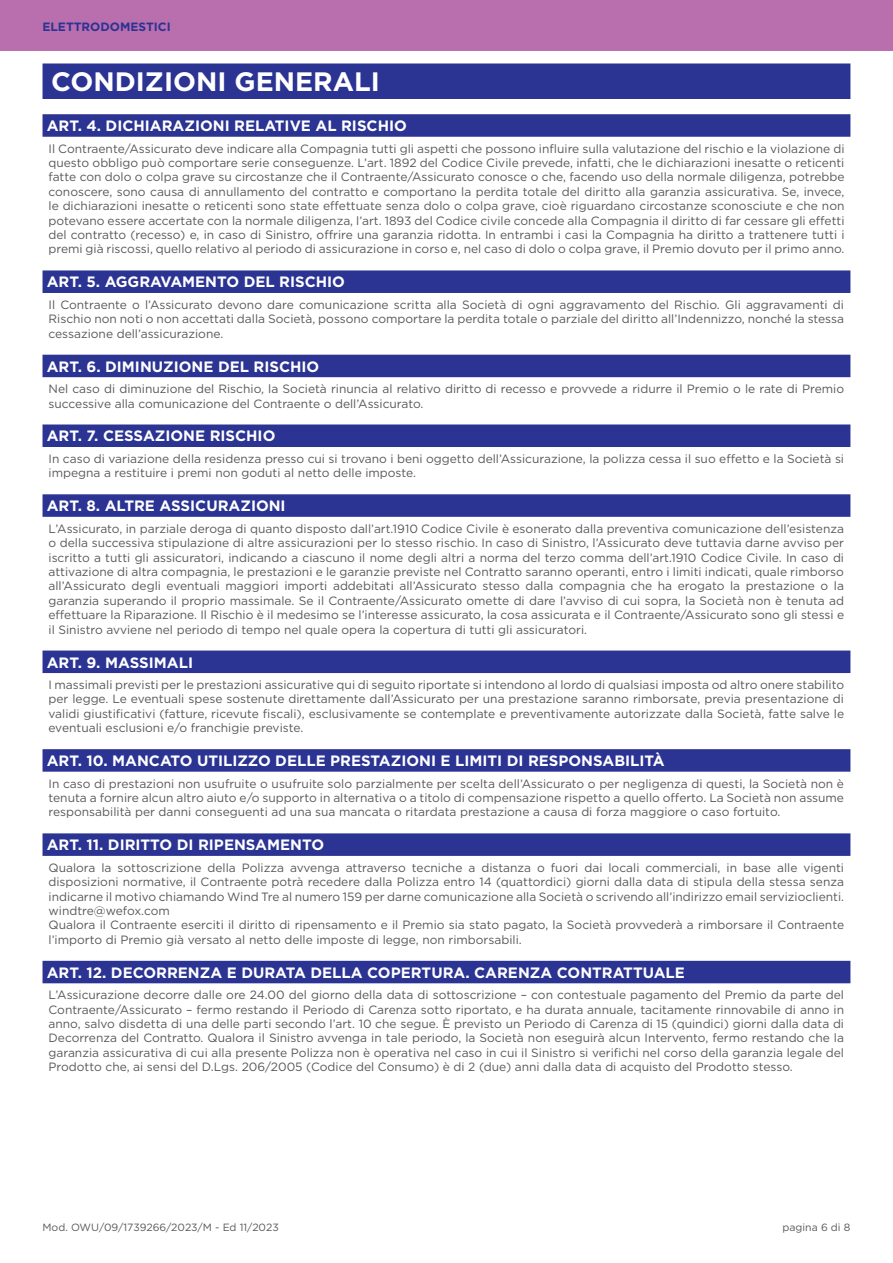
<style>
.page{position:relative;width:893px;height:1263px;background:#fff}
.page>*{position:absolute;margin:0;border:0;box-sizing:border-box;transform-origin:0 0}
.t1{font:700 26.7px "Gotham";color:#fff}
.t2{font:700 15px "Gotham";color:#fff}
.t3{font:12px/14.4px "Gotham";color:#57585a;text-align:justify}
.t4{font:700 12px "Gotham";color:#2b3393}
.t5{font:10.5px "Gotham";color:#57585a}
</style>
<div class="page">
<div style="left:0;top:0;width:893px;height:51px;background:#b96ead"></div>
<div style="left:43px;top:63px;width:807px;height:36px;background:#2b3393"></div>
<div style="left:43px;top:114px;width:807px;height:23px;background:#2b3393"></div>
<div style="left:43px;top:270px;width:807px;height:23px;background:#2b3393"></div>
<div style="left:43px;top:355px;width:807px;height:22px;background:#2b3393"></div>
<div style="left:43px;top:424px;width:807px;height:23px;background:#2b3393"></div>
<div style="left:43px;top:494px;width:807px;height:23px;background:#2b3393"></div>
<div style="left:43px;top:650px;width:807px;height:23px;background:#2b3393"></div>
<div style="left:43px;top:749px;width:807px;height:23px;background:#2b3393"></div>
<div style="left:43px;top:833px;width:807px;height:23px;background:#2b3393"></div>
<div style="left:43px;top:961px;width:807px;height:22px;background:#2b3393"></div>
<p class="t4" style="left:43px;top:19px;width:130px">ELETTRODOMESTICI</p>
<h1 class="t1" style="left:51px;top:63px;width:330px">CONDIZIONI GENERALI</h1>
<p class="t2" style="left:47px;top:116px;width:362px">ART. 4. DICHIARAZIONI RELATIVE AL RISCHIO</p>
<p class="t3" style="left:49px;top:141px;width:797px">Il Contraente/Assicurato deve indicare alla Compagnia tutti gli aspetti che possono influire sulla valutazione del rischio e la violazione di questo obbligo può comportare serie conseguenze. L’art. 1892 del Codice Civile prevede, infatti, che le dichiarazioni inesatte o reticenti fatte con dolo o colpa grave su circostanze che il Contraente/Assicurato conosce o che, facendo uso della normale diligenza, potrebbe conoscere, sono causa di annullamento del contratto e comportano la perdita totale del diritto alla garanzia assicurativa. Se, invece, le dichiarazioni inesatte o reticenti sono state effettuate senza dolo o colpa grave, cioè riguardano circostanze sconosciute e che non potevano essere accertate con la normale diligenza, l’art. 1893 del Codice civile concede alla Compagnia il diritto di far cessare gli effetti del contratto (recesso) e, in caso di Sinistro, offrire una garanzia ridotta. In entrambi i casi la Compagnia ha diritto a trattenere tutti i premi già riscossi, quello relativo al periodo di assicurazione in corso e, nel caso di dolo o colpa grave, il Premio dovuto per il primo anno.</p>
<p class="t2" style="left:47px;top:272px;width:300px">ART. 5. AGGRAVAMENTO DEL RISCHIO</p>
<p class="t3" style="left:49px;top:297px;width:797px">Il Contraente o l’Assicurato devono dare comunicazione scritta alla Società di ogni aggravamento del Rischio. Gli aggravamenti di Rischio non noti o non accettati dalla Società, possono comportare la perdita totale o parziale del diritto all’Indennizzo, nonché la stessa cessazione dell’assicurazione.</p>
<p class="t2" style="left:47px;top:356px;width:274px">ART. 6. DIMINUZIONE DEL RISCHIO</p>
<p class="t3" style="left:49px;top:381px;width:797px">Nel caso di diminuzione del Rischio, la Società rinuncia al relativo diritto di recesso e provvede a ridurre il Premio o le rate di Premio successive alla comunicazione del Contraente o dell’Assicurato.</p>
<p class="t2" style="left:47px;top:426px;width:230px">ART. 7. CESSAZIONE RISCHIO</p>
<p class="t3" style="left:49px;top:451px;width:797px">In caso di variazione della residenza presso cui si trovano i beni oggetto dell’Assicurazione, la polizza cessa il suo effetto e la Società si impegna a restituire i premi non goduti al netto delle imposte.</p>
<p class="t2" style="left:47px;top:496px;width:240px">ART. 8. ALTRE ASSICURAZIONI</p>
<p class="t3" style="left:49px;top:521px;width:797px">L’Assicurato, in parziale deroga di quanto disposto dall’art.1910 Codice Civile è esonerato dalla preventiva comunicazione dell’esistenza o della successiva stipulazione di altre assicurazioni per lo stesso rischio. In caso di Sinistro, l’Assicurato deve tuttavia darne avviso per iscritto a tutti gli assicuratori, indicando a ciascuno il nome degli altri a norma del terzo comma dell’art.1910 Codice Civile. In caso di attivazione di altra compagnia, le prestazioni e le garanzie previste nel Contratto saranno operanti, entro i limiti indicati, quale rimborso all’Assicurato degli eventuali maggiori importi addebitati all’Assicurato stesso dalla compagnia che ha erogato la prestazione o la garanzia superando il proprio massimale. Se il Contraente/Assicurato omette di dare l’avviso di cui sopra, la Società non è tenuta ad effettuare la Riparazione. Il Rischio è il medesimo se l’interesse assicurato, la cosa assicurata e il Contraente/Assicurato sono gli stessi e il Sinistro avviene nel periodo di tempo nel quale opera la copertura di tutti gli assicuratori.</p>
<p class="t2" style="left:47px;top:652px;width:148px">ART. 9. MASSIMALI</p>
<p class="t3" style="left:49px;top:677px;width:797px">I massimali previsti per le prestazioni assicurative qui di seguito riportate si intendono al lordo di qualsiasi imposta od altro onere stabilito per legge. Le eventuali spese sostenute direttamente dall’Assicurato per una prestazione saranno rimborsate, previa presentazione di validi giustificativi (fatture, ricevute fiscali), esclusivamente se contemplate e preventivamente autorizzate dalla Società, fatte salve le eventuali esclusioni e/o franchigie previste.</p>
<p class="t2" style="left:47px;top:751px;width:619px">ART. 10. MANCATO UTILIZZO DELLE PRESTAZIONI E LIMITI DI RESPONSABILITÀ</p>
<p class="t3" style="left:49px;top:776px;width:797px">In caso di prestazioni non usufruite o usufruite solo parzialmente per scelta dell’Assicurato o per negligenza di questi, la Società non è tenuta a fornire alcun altro aiuto e/o supporto in alternativa o a titolo di compensazione rispetto a quello offerto. La Società non assume responsabilità per danni conseguenti ad una sua mancata o ritardata prestazione a causa di forza maggiore o caso fortuito.</p>
<p class="t2" style="left:47px;top:835px;width:279px">ART. 11. DIRITTO DI RIPENSAMENTO</p>
<p class="t3" style="left:49px;top:860px;width:797px;text-align:left">Qualora la sottoscrizione della Polizza avvenga attraverso tecniche a distanza o fuori dai locali commerciali, in base alle vigenti disposizioni normative, il Contraente potrà recedere dalla Polizza entro 14 (quattordici) giorni dalla data di stipula della stessa senza indicarne il motivo chiamando Wind Tre al numero 159 per darne comunicazione alla Società o scrivendo all’indirizzo email servizioclienti. windtre@wefox.com<br>Qualora il Contraente eserciti il diritto di ripensamento e il Premio sia stato pagato, la Società provvederà a rimborsare il Contraente l’importo di Premio già versato al netto delle imposte di legge, non rimborsabili.</p>
<p class="t2" style="left:47px;top:962px;width:640px">ART. 12. DECORRENZA E DURATA DELLA COPERTURA. CARENZA CONTRATTUALE</p>
<p class="t3" style="left:49px;top:987px;width:797px">L’Assicurazione decorre dalle ore 24.00 del giorno della data di sottoscrizione – con contestuale pagamento del Premio da parte del Contraente/Assicurato – fermo restando il Periodo di Carenza sotto riportato, e ha durata annuale, tacitamente rinnovabile di anno in anno, salvo disdetta di una delle parti secondo l’art. 10 che segue. È previsto un Periodo di Carenza di 15 (quindici) giorni dalla data di Decorrenza del Contratto. Qualora il Sinistro avvenga in tale periodo, la Società non eseguirà alcun Intervento, fermo restando che la garanzia assicurativa di cui alla presente Polizza non è operativa nel caso in cui il Sinistro si verifichi nel corso della garanzia legale del Prodotto che, ai sensi del D.Lgs. 206/2005 (Codice del Consumo) è di 2 (due) anni dalla data di acquisto del Prodotto stesso.</p>
<p class="t5" style="left:43px;top:1221px;width:238px">Mod. OWU/09/1739266/2023/M - Ed 11/2023</p>
<p class="t5" style="left:782px;top:1221px;width:69px">pagina 6 di 8</p>
</div>
